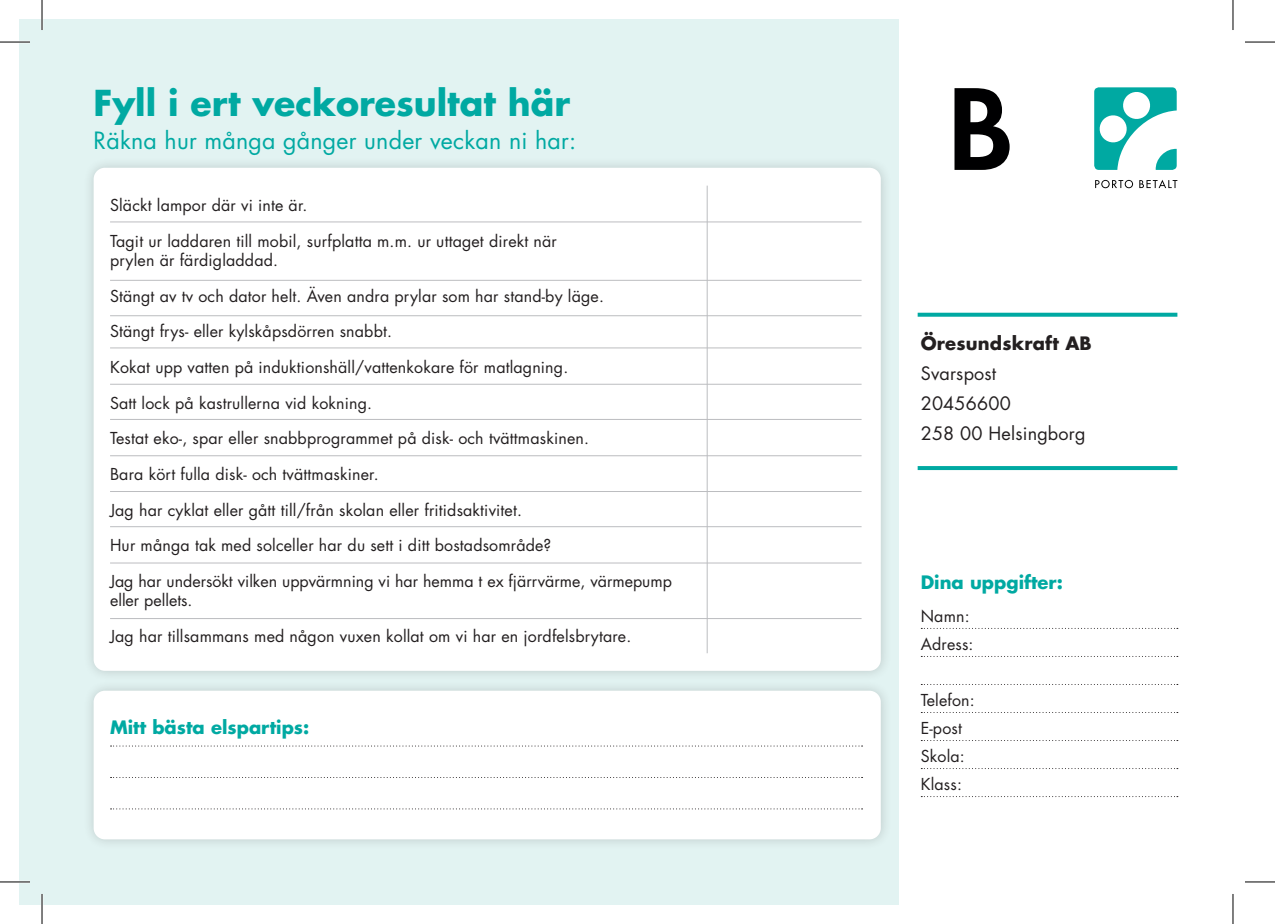
<style>
.page{position:relative;width:1275px;height:924px;background:#fff}
.page>*{position:absolute;margin:0;border:0;box-sizing:border-box;transform-origin:0 0}
.t1{font:700 34.8px "Futura Std";color:#00a9a2}
.t2{font:23.2px "Futura Std";letter-spacing:.01em;color:#00a9a2}
.t3{font:700 18px "Futura Std";color:#00a9a2}
.t4{font:18px/30px "Futura Std";letter-spacing:.01em;color:#231f20}
.t5{font:700 18px "Futura Std";letter-spacing:.01em;color:#231f20}
.t6{font:16px/28px "Futura Std";letter-spacing:.01em;color:#231f20}
</style>
<div class="page">
<div style="left:19px;top:19px;width:879px;height:885px;background:#e2f3f2"></div>
<div style="left:82px;top:156px;width:810px;height:525px;background:#231f20;opacity:.2"></div>
<div style="left:94px;top:168px;width:786px;height:502px;background:#fff;border-radius:11px"></div>
<div style="left:82px;top:679px;width:810px;height:171px;background:#ddeceb"></div>
<div style="left:94px;top:690px;width:786px;height:149px;background:#fff;border-radius:11px"></div>
<hr style="left:110px;top:221px;width:751px;height:1px;background:#bcbdc0">
<hr style="left:110px;top:280px;width:751px;height:1px;background:#bcbdc0">
<hr style="left:110px;top:315px;width:751px;height:1px;background:#bcbdc0">
<hr style="left:110px;top:491px;width:751px;height:1px;background:#bcbdc0">
<hr style="left:110px;top:562px;width:751px;height:1px;background:#bcbdc0">
<svg style="left:917px;top:312px;width:260px;height:4px"></svg>
<svg style="left:917px;top:466px;width:260px;height:4px"></svg>
<hr style="left:110px;top:347px;width:751px;height:1px;background:#bcbdc0">
<hr style="left:110px;top:526px;width:751px;height:1px;background:#bcbdc0">
<hr style="left:110px;top:617px;width:751px;height:1px;background:#bcbdc0">
<hr style="left:110px;top:383px;width:751px;height:1px;background:#bcbdc0">
<hr style="left:110px;top:419px;width:751px;height:1px;background:#bcbdc0">
<hr style="left:110px;top:455px;width:751px;height:1px;background:#bcbdc0">
<svg style="left:1095px;top:180px;width:38px;height:8px"></svg>
<svg style="left:1139px;top:180px;width:38px;height:8px"></svg>
<svg style="left:954px;top:88px;width:55px;height:82px"></svg>
<svg style="left:1094px;top:87px;width:82px;height:83px"></svg>
<svg style="left:111px;top:745px;width:751px;height:1px"></svg>
<svg style="left:111px;top:808px;width:751px;height:1px"></svg>
<hr style="left:706px;top:185px;width:1px;height:468px;background:#bcbdc0">
<hr style="left:0;top:41px;width:30px;height:2px;background:#fff">
<hr style="left:0;top:880px;width:30px;height:2px;background:#fff">
<hr style="left:41px;top:0;width:2px;height:30px;background:#fff">
<hr style="left:41px;top:893px;width:2px;height:30px;background:#fff">
<hr style="left:0;top:42px;width:30px;height:1px;background:#000">
<hr style="left:1245px;top:42px;width:30px;height:1px;background:#000">
<hr style="left:0;top:881px;width:30px;height:1px;background:#000">
<hr style="left:1245px;top:881px;width:30px;height:1px;background:#000">
<hr style="left:42px;top:0;width:1px;height:30px;background:#000">
<hr style="left:42px;top:893px;width:1px;height:30px;background:#000">
<hr style="left:1232px;top:0;width:1px;height:30px;background:#000">
<hr style="left:1232px;top:893px;width:1px;height:30px;background:#000">
<h1 class="t1" style="left:94px;top:80px;width:478px">Fyll i ert veckoresultat här</h1>
<h2 class="t2" style="left:94px;top:126px;width:484px">Räkna hur många gånger under veckan ni har:</h2>
<p class="t6" style="left:110px;top:191px;width:199px">Släckt lampor där vi inte är.</p>
<p class="t6" style="left:110px;top:231px;width:448px;line-height:19.2px">Tagit ur laddaren till mobil, surfplatta m.m. ur uttaget direkt när prylen är färdigladdad.</p>
<p class="t6" style="left:110px;top:282px;width:495px">Stängt av tv och dator helt. Även andra prylar som har stand-by läge.</p>
<p class="t6" style="left:110px;top:317px;width:283px">Stängt frys- eller kylskåpsdörren snabbt.</p>
<p class="t6" style="left:110px;top:353px;width:460px">Kokat upp vatten på induktionshäll/vattenkokare för matlagning.</p>
<p class="t6" style="left:110px;top:389px;width:264px">Satt lock på kastrullerna vid kokning.</p>
<p class="t6" style="left:110px;top:424px;width:480px">Testat eko-, spar eller snabbprogrammet på disk- och tvättmaskinen.</p>
<p class="t6" style="left:110px;top:460px;width:270px">Bara kört fulla disk- och tvättmaskiner.</p>
<p class="t6" style="left:110px;top:495px;width:413px">Jag har cyklat eller gått till/från skolan eller fritidsaktivitet.</p>
<p class="t6" style="left:110px;top:531px;width:443px">Hur många tak med solceller har du sett i ditt bostadsområde?</p>
<p class="t6" style="left:110px;top:571px;width:563px;line-height:19.2px">Jag har undersökt vilken uppvärmning vi har hemma t ex fjärrvärme, värmepump eller pellets.</p>
<p class="t6" style="left:110px;top:622px;width:523px">Jag har tillsammans med någon vuxen kollat om vi har en jordfelsbrytare.</p>
<p class="t3" style="left:110px;top:714px;width:201px">Mitt bästa elspartips:</p>
<p class="t5" style="left:920px;top:331px;width:173px">Öresundskraft AB</p>
<p class="t4" style="left:920px;top:358px;width:166px">Svarspost<br>20456600<br>258 00 Helsingborg</p>
<p class="t3" style="left:920px;top:569px;width:144px">Dina uppgifter:</p>
<p class="t6" style="left:920px;top:602px;width:54px">Namn:<br>Adress:</p>
<p class="t6" style="left:920px;top:686px;width:56px">Telefon:<br>E-post<br>Skola:<br>Klass:</p>
</div>
